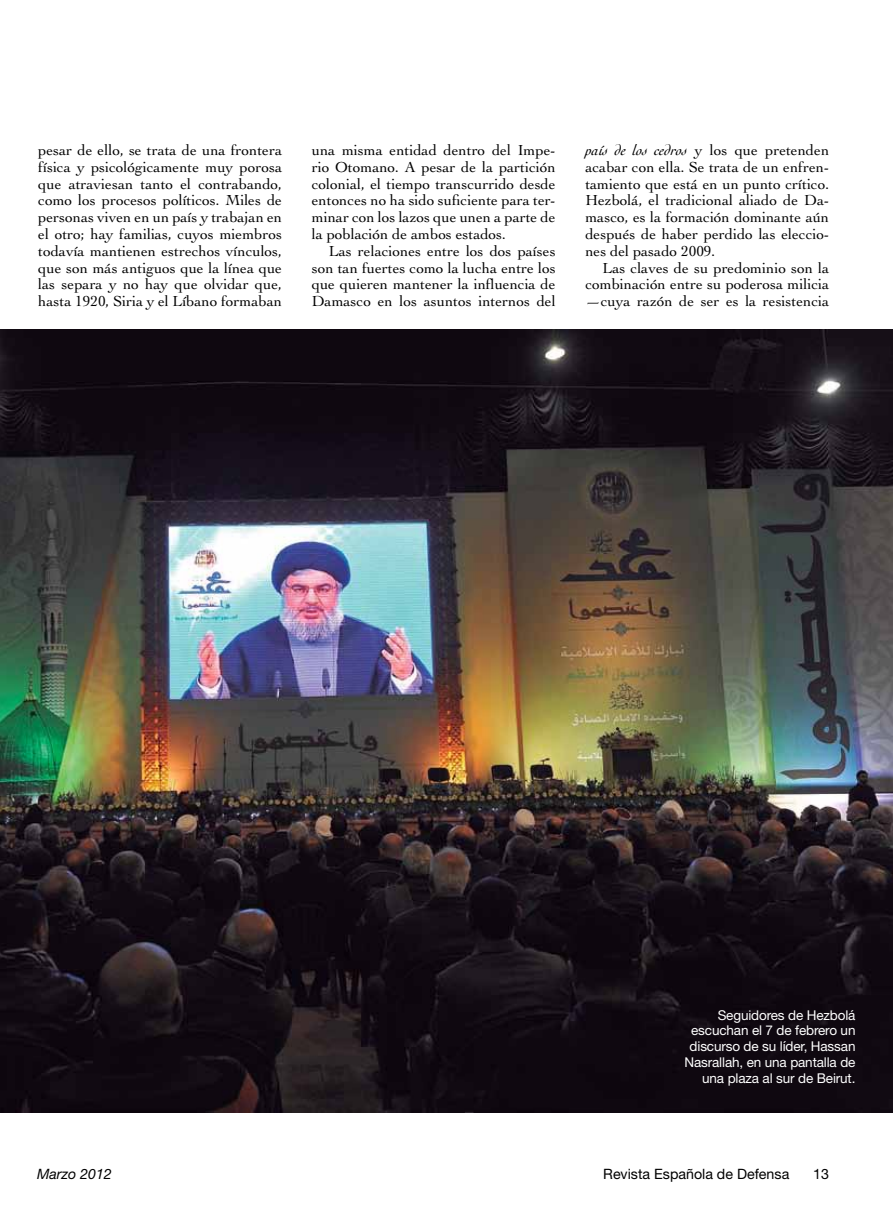
<style>
.page{position:relative;width:893px;height:1217px;background:#fff}
.page>*{position:absolute;margin:0;border:0;box-sizing:border-box;transform-origin:0 0}
.t1{font:15.3px/16.8px "Cochin";color:#000;text-align:justify}
.t2{font:14.25px "Helvetica Neue";color:#000}
.t3{font:italic 14.25px "Helvetica Neue";color:#000}
.t4{font:13.5px/15.8px "Helvetica Neue";letter-spacing:-.01em;color:#fff;text-align:right}
.s1{font-style:italic}
</style>
<div class="page">
<img style="left:0;top:329px;width:893px;height:782px">
<p class="t1" style="left:38px;top:141px;width:245px">pesar de ello, se trata de una frontera física y psicológicamente muy porosa que atraviesan tanto el contrabando, como los procesos políticos. Miles de personas viven en un país y trabajan en el otro; hay familias, cuyos miembros todavía mantienen estrechos vínculos, que son más antiguos que la línea que las separa y no hay que olvidar que, hasta 1920, Siria y el Líbano formaban</p>
<p class="t1" style="left:312px;top:141px;width:245px">una misma entidad dentro del Impe&shy;rio Otomano. A pesar de la partición colonial, el tiempo transcurrido desde entonces no ha sido suficiente para ter&shy;minar con los lazos que unen a parte de la población de ambos estados.</p>
<p class="t1" style="left:312px;top:242px;width:245px;text-indent:17px">Las relaciones entre los dos países son tan fuertes como la lucha entre los que quieren mantener la influencia de Damasco en los asuntos internos del</p>
<p class="t1" style="left:585px;top:141px;width:245px"><span class="s1">país de los cedros</span> y los que pretenden acabar con ella. Se trata de un enfren&shy;tamiento que está en un punto crítico.<br>Hezbolá, el tradicional aliado de Da&shy;masco, es la formación dominante aún después de haber perdido las eleccio&shy;nes del pasado 2009.</p>
<p class="t1" style="left:585px;top:259px;width:245px;text-indent:17px">Las claves de su predominio son la combinación entre su poderosa milicia —cuya razón de ser es la resistencia</p>
<p class="t4" style="left:684px;top:1006px;width:173px">Seguidores de Hezbolá escuchan el 7 de febrero un discurso de su líder, Hassan<br>Nasrallah, en una pantalla de una plaza al sur de Beirut.</p>
<p class="t3" style="left:37px;top:1164px;width:76px">Marzo 2012</p>
<p class="t2" style="left:603px;top:1164px;width:188px">Revista Española de Defensa</p>
<p class="t2" style="left:813px;top:1164px;width:17px">13</p>
</div>
